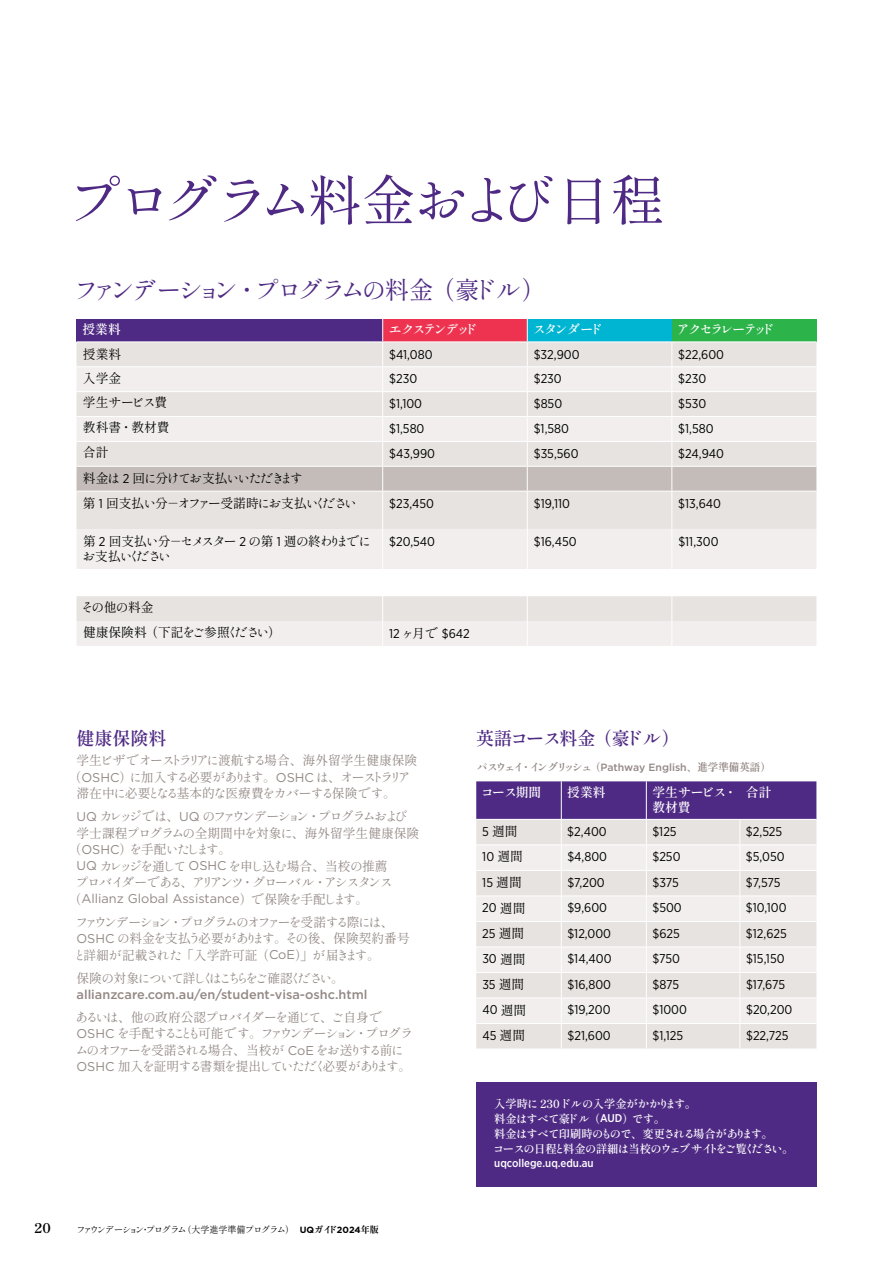
<style>
.page{position:relative;width:893px;height:1263px;background:#fff}
.page>*{position:absolute;margin:0;border:0;box-sizing:border-box;transform-origin:0 0}
.t1{font:54px "Shippori Mincho";letter-spacing:-.05em;color:#4f2a84}
.t2{font:24.3px "Shippori Mincho";letter-spacing:-.12em;color:#4f2a84}
.t3{font:600 18px "Shippori Mincho";letter-spacing:-.065em;color:#4f2a84}
.t4{font:600 18px "Shippori Mincho";letter-spacing:-.005em;color:#4f2a84}
.t5{font:700 13.5px "Shippori Mincho";color:#000}
.t6{font:12.75px "Gotham Narrow";color:#000}
.t7{font:12.75px/16.5px "Shippori Mincho";letter-spacing:-.095em;color:#938884}
.t8{font:500 12.75px "Gotham";color:#938884}
.t9{font:12.75px/24.9px "Shippori Mincho";letter-spacing:-.095em;color:#000}
.t10{font:12.75px "Gotham";color:#938884}
.t11{font:12.75px/15px "Shippori Mincho";letter-spacing:-.08em;color:#000}
.t12{font:12.75px "Shippori Mincho";letter-spacing:-.17em;color:#938884}
.t13{font:12.75px/24.9px "Shippori Mincho";letter-spacing:-.04em;color:#000}
.t14{font:12.75px "Shippori Mincho";letter-spacing:-.145em;color:#938884}
.t15{font:12.75px "Shippori Mincho";letter-spacing:-.005em;color:#938884}
.t16{font:12.75px "Shippori Mincho";color:#938884}
.t17{font:12.75px "Shippori Mincho";letter-spacing:-.075em;color:#938884}
.t18{font:12.75px "Shippori Mincho";letter-spacing:-.055em;color:#938884}
.t19{font:12.75px "Shippori Mincho";letter-spacing:-.14em;color:#938884}
.t20{font:600 12.75px "Shippori Mincho";letter-spacing:-.08em;color:#fff}
.t21{font:12.75px "Shippori Mincho";letter-spacing:-.06em;color:#000}
.t22{font:600 12.75px/15px "Shippori Mincho";color:#fff}
.t23{font:600 12.75px "Shippori Mincho";letter-spacing:-.145em;color:#fff}
.t24{font:600 12.75px "Shippori Mincho";letter-spacing:-.11em;color:#fff}
.t25{font:600 11.25px/15px "Shippori Mincho";letter-spacing:-.04em;color:#fff}
.t26{font:500 11.25px "Gotham Narrow";color:#fff}
.t27{font:700 10.5px "Shippori Mincho";letter-spacing:-.1em;color:#938884}
.t28{font:9px "Shippori Mincho";letter-spacing:-.1em;color:#000}
.s1{font-family:"Gotham Narrow"}
.s2{font-family:"Shippori Mincho"}
.s3{font-family:"Gotham"}
.s4{font-family:"Gotham";font-weight:700}
.s5{font-weight:800}
.s6{font-family:"Gotham";font-weight:500}
.s7{font-family:"Gotham Narrow";font-weight:500}
</style>
<div class="page">
<svg style="left:77px;top:492px;width:739px;height:77px;background:#ece8e6"></svg>
<svg style="left:77px;top:319px;width:739px;height:172px;background:#d3d0d2"></svg>
<hr style="left:382px;top:491px;width:1px;height:38px;background:#fff">
<hr style="left:527px;top:491px;width:1px;height:38px;background:#fff">
<hr style="left:671px;top:491px;width:1px;height:38px;background:#fff">
<hr style="left:382px;top:529px;width:1px;height:40px;background:#fff">
<hr style="left:527px;top:529px;width:1px;height:40px;background:#fff">
<hr style="left:671px;top:529px;width:1px;height:40px;background:#fff">
<svg style="left:77px;top:596px;width:739px;height:50px;background:#ece8e6"></svg>
<div style="left:476px;top:1082px;width:340px;height:104px;background:#4f2a84"></div>
<svg style="left:476px;top:781px;width:340px;height:268px;background:#d6ced9"></svg>
<h1 class="t1" style="left:67px;top:168px;width:599px">プログラム料金および日程</h1>
<h2 class="t2" style="left:74px;top:275px;width:473px">ファンデーション・プログラムの料金（豪ドル）</h2>
<p class="t20" style="left:83px;top:322px;width:40px">授業料</p>
<p class="t24" style="left:389px;top:322px;width:90px">エクステンデッド</p>
<p class="t20" style="left:533px;top:322px;width:71px">スタンダード</p>
<p class="t23" style="left:677px;top:322px;width:99px">アクセラレーテッド</p>
<p class="t21" style="left:83px;top:346px;width:40px">授業料</p>
<p class="t6" style="left:389px;top:346px;width:45px">$41,080</p>
<p class="t6" style="left:534px;top:346px;width:47px">$32,900</p>
<p class="t6" style="left:678px;top:346px;width:47px">$22,600</p>
<p class="t21" style="left:83px;top:370px;width:40px">入学金</p>
<p class="t6" style="left:389px;top:371px;width:30px">$230</p>
<p class="t6" style="left:534px;top:371px;width:30px">$230</p>
<p class="t6" style="left:678px;top:371px;width:30px">$230</p>
<p class="t13" style="left:83px;top:390px;width:86px">学生サービス費</p>
<p class="t6" style="left:389px;top:396px;width:34px">$1,100</p>
<p class="t6" style="left:534px;top:396px;width:30px">$850</p>
<p class="t6" style="left:678px;top:396px;width:30px">$530</p>
<p class="t21" style="left:83px;top:420px;width:88px">教科書・教材費</p>
<p class="t6" style="left:389px;top:421px;width:37px">$1,580</p>
<p class="t6" style="left:534px;top:421px;width:37px">$1,580</p>
<p class="t6" style="left:678px;top:421px;width:37px">$1,580</p>
<p class="t21" style="left:83px;top:445px;width:27px">合計</p>
<p class="t6" style="left:389px;top:446px;width:47px">$43,990</p>
<p class="t6" style="left:534px;top:446px;width:46px">$35,560</p>
<p class="t6" style="left:678px;top:446px;width:47px">$24,940</p>
<p class="t9" style="left:83px;top:466px;width:275px">料金は <span class="s1">2</span> 回に分けてお支払いいただきます<br>第 <span class="s1">1</span> 回支払い分－オファー受諾時にお支払いください</p>
<p class="t6" style="left:389px;top:495px;width:46px">$23,450</p>
<p class="t6" style="left:534px;top:495px;width:38px">$19,110</p>
<p class="t6" style="left:678px;top:495px;width:44px">$13,640</p>
<p class="t11" style="left:82px;top:534px;width:290px">第 <span class="s1">2</span> 回支払い分－セメスター <span class="s1">2</span> の第 <span class="s1">1</span> 週の終わりまでにお支払いください</p>
<p class="t6" style="left:389px;top:533px;width:47px">$20,540</p>
<p class="t6" style="left:534px;top:533px;width:44px">$16,450</p>
<p class="t6" style="left:678px;top:533px;width:42px">$11,300</p>
<p class="t13" style="left:81px;top:595px;width:201px">その他の料金<br>健康保険料（下記をご参照ください）</p>
<p class="t6" style="left:389px;top:625px;width:82px">12<span class="s2">ヶ月で</span> $642</p>
<h3 class="t4" style="left:77px;top:727px;width:92px">健康保険料</h3>
<p class="t15" style="left:77px;top:753px;width:342px">学生ビザでオーストラリアに渡航する場合、海外留学生健康保険</p>
<p class="t12" style="left:69px;top:769px;width:343px">（<span class="s3">OSHC</span>）に加入する必要があります。<span class="s3">OSHC</span> は、オーストラリア</p>
<p class="t18" style="left:77px;top:786px;width:321px">滞在中に必要となる基本的な医療費をカバーする保険です。</p>
<p class="t14" style="left:77px;top:809px;width:332px"><span class="s3">UQ</span> カレッジでは、<span class="s3">UQ</span> のファウンデーション・プログラムおよび</p>
<p class="t16" style="left:77px;top:825px;width:344px">学士課程プログラムの全期間中を対象に、海外留学生健康保険</p>
<p class="t7" style="left:69px;top:841px;width:164px">（<span class="s3">OSHC</span>）を手配いたします。</p>
<p class="t7" style="left:77px;top:858px;width:313px"><span class="s3">UQ</span> カレッジを通して <span class="s3">OSHC</span> を申し込む場合、当校の推薦</p>
<p class="t17" style="left:75px;top:875px;width:319px">プロバイダーである、アリアンツ・グローバル・アシスタンス</p>
<p class="t10" style="left:69px;top:892px;width:301px"><span class="s2">（</span>Allianz Global Assistance<span class="s2">）で保険を手配します。</span></p>
<p class="t7" style="left:74px;top:914px;width:338px">ファウンデーション・プログラムのオファーを受諾する際には、<br><span class="s3">OSHC</span> の料金を支払う必要があります。その後、保険契約番号と詳細が記載された「入学許可証（<span class="s3">CoE</span>）」が届きます。</p>
<p class="t19" style="left:77px;top:970px;width:269px">保険の対象について詳しくはこちらをご確認ください。</p>
<p class="t8" style="left:77px;top:986px;width:292px">allianzcare.com.au/en/student-visa-oshc.html</p>
<p class="t7" style="left:75px;top:1009px;width:339px">あるいは、他の政府公認プロバイダーを通じて、ご自身で<span class="s3">OSHC</span> を手配することも可能です。ファウンデーション・プログラムのオファーを受諾される場合、当校が <span class="s3">CoE</span> をお送りする前に<span class="s3">OSHC</span> 加入を証明する書類を提出していただく必要があります。</p>
<p class="t5" style="left:34px;top:1220px;width:18px">20</p>
<p class="t28" style="left:77px;top:1224px;width:304px">ファウンデーション・プログラム（大学進学準備プログラム） <span class="s4">UQ</span><span class="s5">ガイド</span><span class="s4">2024</span><span class="s5">年版</span></p>
<h3 class="t3" style="left:476px;top:727px;width:205px">英語コース料金（豪ドル）</h3>
<p class="t27" style="left:477px;top:761px;width:295px">パスウェイ・イングリッシュ（<span class="s6">Pathway English</span>、進学準備英語）</p>
<p class="t20" style="left:481px;top:784px;width:62px">コース期間</p>
<p class="t20" style="left:567px;top:784px;width:40px">授業料</p>
<p class="t22" style="left:652px;top:785px;width:86px">学生サービス・教材費</p>
<p class="t20" style="left:746px;top:784px;width:27px">合計</p>
<p class="t21" style="left:482px;top:823px;width:37px"><span class="s1">5</span> 週間</p>
<p class="t6" style="left:567px;top:823px;width:41px">$2,400</p>
<p class="t6" style="left:652px;top:823px;width:26px">$125</p>
<p class="t6" style="left:746px;top:823px;width:38px">$2,525</p>
<p class="t6" style="left:482px;top:849px;width:42px">10 <span class="s2">週間</span></p>
<p class="t6" style="left:567px;top:849px;width:41px">$4,800</p>
<p class="t6" style="left:652px;top:849px;width:30px">$250</p>
<p class="t6" style="left:746px;top:849px;width:40px">$5,050</p>
<p class="t6" style="left:482px;top:874px;width:41px">15 <span class="s2">週間</span></p>
<p class="t6" style="left:567px;top:874px;width:39px">$7,200</p>
<p class="t6" style="left:652px;top:874px;width:28px">$375</p>
<p class="t6" style="left:746px;top:874px;width:36px">$7,575</p>
<p class="t6" style="left:482px;top:900px;width:45px">20 <span class="s2">週間</span></p>
<p class="t6" style="left:567px;top:900px;width:41px">$9,600</p>
<p class="t6" style="left:652px;top:900px;width:31px">$500</p>
<p class="t6" style="left:746px;top:900px;width:42px">$10,100</p>
<p class="t6" style="left:482px;top:925px;width:44px">25 <span class="s2">週間</span></p>
<p class="t6" style="left:567px;top:925px;width:45px">$12,000</p>
<p class="t6" style="left:652px;top:925px;width:29px">$625</p>
<p class="t6" style="left:746px;top:925px;width:42px">$12,625</p>
<p class="t6" style="left:482px;top:951px;width:45px">30 <span class="s2">週間</span></p>
<p class="t6" style="left:567px;top:951px;width:46px">$14,400</p>
<p class="t6" style="left:652px;top:951px;width:29px">$750</p>
<p class="t6" style="left:746px;top:951px;width:40px">$15,150</p>
<p class="t6" style="left:482px;top:976px;width:44px">35 <span class="s2">週間</span></p>
<p class="t6" style="left:567px;top:976px;width:45px">$16,800</p>
<p class="t6" style="left:652px;top:976px;width:28px">$875</p>
<p class="t6" style="left:746px;top:976px;width:41px">$17,675</p>
<p class="t6" style="left:482px;top:1002px;width:45px">40 <span class="s2">週間</span></p>
<p class="t6" style="left:567px;top:1002px;width:45px">$19,200</p>
<p class="t6" style="left:652px;top:1002px;width:36px">$1000</p>
<p class="t6" style="left:746px;top:1002px;width:48px">$20,200</p>
<p class="t6" style="left:482px;top:1027px;width:44px">45 <span class="s2">週間</span></p>
<p class="t6" style="left:567px;top:1027px;width:45px">$21,600</p>
<p class="t6" style="left:652px;top:1027px;width:32px">$1,125</p>
<p class="t6" style="left:746px;top:1027px;width:44px">$22,725</p>
<p class="t25" style="left:493px;top:1096px;width:302px">入学時に 230ドルの入学金がかかります。<br>料金はすべて豪ドル（<span class="s7">AUD</span>）です。<br>料金はすべて印刷時のもので、変更される場合があります。<br>コースの日程と料金の詳細は当校のウェブサイトをご覧ください。</p>
<p class="t26" style="left:494px;top:1156px;width:101px">uqcollege.uq.edu.au</p>
</div>
